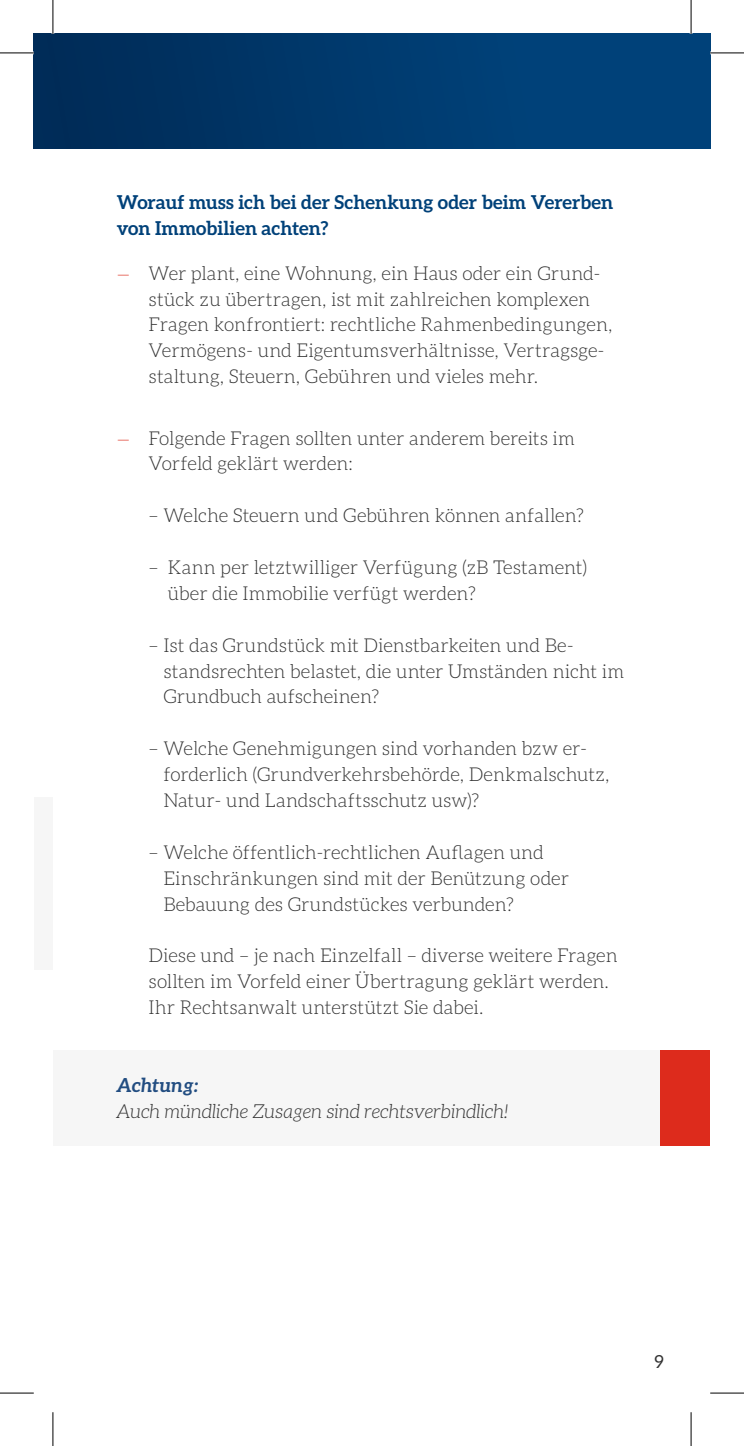
<style>
.page{position:relative;width:744px;height:1446px;background:#fff}
.page>*{position:absolute;margin:0;border:0;box-sizing:border-box;transform-origin:0 0}
.t1{font:italic 300 19.35px "Aleo";color:#323232}
.t2{font:italic 700 19.35px "Aleo";letter-spacing:.005em;color:#224d81}
.t3{font:300 19.12px/25.9px "Aleo";color:#323232}
.t4{font:700 19.12px/25.9px "Aleo";letter-spacing:.01em;color:#004179}
.t5{font:18px "Aleo";color:#323232}
.s1{font-size:16.88px;color:#dd2b1c}
</style>
<div class="page">
<div style="left:34px;top:34px;width:676px;height:115px;background:linear-gradient(to right,#002c58,#004680)"></div>
<div style="left:658px;top:1049px;width:52px;height:96px;background:#dd2b1c"></div>
<div style="left:53px;top:1049px;width:606px;height:96px;background:#f6f6f6"></div>
<div style="left:34px;top:797px;width:19px;height:172px;background:#f6f6f6"></div>
<hr style="left:0;top:53px;width:34px;height:1px;background:#000">
<hr style="left:710px;top:53px;width:34px;height:1px;background:#000">
<hr style="left:0;top:1392px;width:34px;height:1px;background:#000">
<hr style="left:710px;top:1392px;width:34px;height:1px;background:#000">
<hr style="left:53px;top:0;width:1px;height:34px;background:#000">
<hr style="left:53px;top:1411px;width:1px;height:34px;background:#000">
<hr style="left:690px;top:0;width:1px;height:34px;background:#000">
<hr style="left:690px;top:1411px;width:1px;height:34px;background:#000">
<p class="t4" style="left:117px;top:188px;width:498px">Worauf muss ich bei der Schenkung oder beim Vererben von Immobilien achten?</p>
<p class="t3" style="left:149px;top:260px;width:465px;text-indent:-32px"><span class="s1">—</span> Wer plant, eine Wohnung, ein Haus oder ein Grund&shy;stück zu übertragen, ist mit zahlreichen komplexen Fragen konfrontiert: rechtliche Rahmenbedingungen, Vermögens- und Eigentumsverhältnisse, Vertragsge&shy;staltung, Steuern, Gebühren und vieles mehr.</p>
<p class="t3" style="left:149px;top:425px;width:428px;text-indent:-32px"><span class="s1">—</span> Folgende Fragen sollten unter anderem bereits im<br>Vorfeld geklärt werden:</p>
<p class="t3" style="left:149px;top:502px;width:437px">– Welche Steuern und Gebühren können anfallen?</p>
<p class="t3" style="left:168px;top:554px;width:420px;text-indent:-19px">– Kann per letztwilliger Verfügung (zB Testament) über die Immobilie verfügt werden?</p>
<p class="t3" style="left:163px;top:632px;width:462px;text-indent:-15px">– Ist das Grundstück mit Dienstbarkeiten und Be&shy;standsrechten belastet, die unter Umständen nicht im<br>Grundbuch aufscheinen?</p>
<p class="t3" style="left:163px;top:735px;width:447px;text-indent:-15px">– Welche Genehmigungen sind vorhanden bzw er&shy;forderlich (Grundverkehrsbehörde, Denkmalschutz,<br>Natur- und Landschaftsschutz usw)?</p>
<p class="t3" style="left:163px;top:839px;width:407px;text-indent:-15px">– Welche öffentlich-rechtlichen Auflagen und<br>Einschränkungen sind mit der Benützung oder<br>Bebauung des Grundstückes verbunden?</p>
<p class="t3" style="left:149px;top:942px;width:470px">Diese und – je nach Einzelfall – diverse weitere Fragen sollten im Vorfeld einer Übertragung geklärt werden.<br>Ihr Rechtsanwalt unterstützt Sie dabei.</p>
<p class="t2" style="left:116px;top:1074px;width:84px">Achtung:</p>
<p class="t1" style="left:116px;top:1100px;width:394px">Auch mündliche Zusagen sind rechtsverbindlich!</p>
<p class="t5" style="left:654px;top:1351px;width:11px">9</p>
</div>
